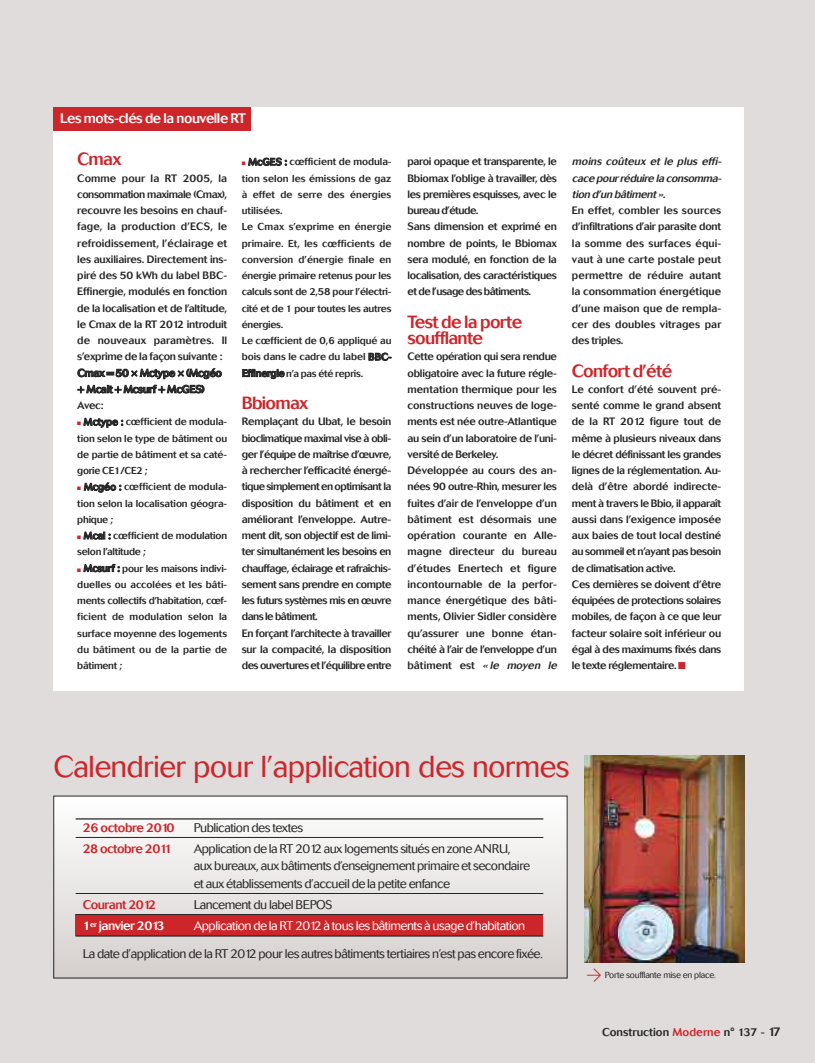
<style>
.page{position:relative;width:815px;height:1063px;background:#dfdcdb}
.page>*{position:absolute;margin:0;border:0;box-sizing:border-box;transform-origin:0 0}
.t1{font:300 30px "Cosmos";letter-spacing:-.025em;color:#cc262b}
.t2{font:500 17.5px/16.2px "Cosmos";letter-spacing:-.04em;color:#cc262b}
.t3{font:500 13.75px "Cosmos";letter-spacing:-.03em;color:#fff}
.t4{font:300 12.5px/17.5px "Cosmos";letter-spacing:-.04em;color:#272627}
.t5{font:300 12.5px "Cosmos";letter-spacing:-.04em;color:#fff}
.t6{font:500 12.5px "Cosmos";letter-spacing:-.04em;color:#cc262b}
.t7{font:500 12.5px "Cosmos";letter-spacing:-.04em;color:#fff}
.t8{font:500 11.25px "Cosmos";color:#272627}
.t9{font:500 10.62px/16.2px "Cosmos";letter-spacing:-.02em;color:#272627}
.t10{font:500 10.62px/16.2px "Cosmos";color:#272627}
.t11{font:500 10.62px/16.2px "Cosmos";letter-spacing:-.04em;color:#272627}
.t12{font:italic 500 10.62px/16.2px "Cosmos";color:#272627;text-align:justify}
.t13{font:500 10px/16.2px "Cosmos";letter-spacing:-.005em;color:#272627;text-align:justify}
.t14{font:300 8.75px "Cosmos";letter-spacing:-.03em;color:#272627}
.s1{color:#cc262b}
.s2{font-style:italic}
.s3{font-family:"Flesh Plain";font-weight:400;font-size:18.75px;color:#cc262b}
.s4{font-size:12.5px}
</style>
<div class="page">
<div style="left:53px;top:108px;width:691px;height:583px;background:#fff"></div>
<div style="left:53px;top:108px;width:197px;height:23px;background:#cc262b"></div>
<div style="left:54px;top:796px;width:513px;height:182px;background:linear-gradient(to bottom,#fff,#d5d0cd)"></div>
<div style="left:76px;top:915px;width:467px;height:21px;background:#cc262b"></div>
<hr style="left:76px;top:818px;width:467px;height:2px;background:#272627">
<hr style="left:76px;top:837px;width:467px;height:1px;background:#272627">
<hr style="left:76px;top:893px;width:467px;height:1px;background:#272627">
<hr style="left:76px;top:914px;width:467px;height:1px;background:#272627">
<hr style="left:76px;top:935px;width:467px;height:2px;background:#272627">
<img style="left:585px;top:756px;width:159px;height:207px">
<p class="t3" style="left:60px;top:113px;width:187px">Les mots-clés de la nouvelle RT</p>
<h2 class="t2" style="left:77px;top:153px;width:46px">Cmax</h2>
<p class="t9" style="left:77px;top:171px;width:151px">Comme pour la RT 2005, la consommation maximale (Cmax), recouvre les besoins en chauf&shy;fage, la production d’ECS, le refroidissement, l’éclairage et les auxiliaires. Directement ins&shy;piré des 50 kWh du label BBC-<br>Effinergie, modulés en fonction de la localisation et de l’altitude, le Cmax de la RT 2012 introduit de nouveaux paramètres. Il s’exprime de la façon suivante :<br>Cmax = 50 × Mctype × (Mcgéo + Mcalt + Mcsurf + McGES)<br>Avec:</p>
<p class="t13" style="left:77px;top:415px;width:151px"><span class="s1">■</span> Mctype : cœfficient de modula&shy;tion selon le type de bâtiment ou de partie de bâtiment et sa caté&shy;gorie CE1/CE2 ;</p>
<p class="t13" style="left:77px;top:480px;width:151px"><span class="s1">■</span> Mcgéo : cœfficient de modula&shy;tion selon la localisation géogra&shy;phique ;</p>
<p class="t13" style="left:77px;top:529px;width:152px"><span class="s1">■</span> Mcal : cœfficient de modulation selon l’altitude ;</p>
<p class="t13" style="left:77px;top:561px;width:151px"><span class="s1">■</span> Mcsurf : pour les maisons indivi&shy;duelles ou accolées et les bâti&shy;ments collectifs d’habitation, cœf&shy;ficient de modulation selon la surface moyenne des logements du bâtiment ou de la partie de bâtiment ;</p>
<p class="t13" style="left:242px;top:155px;width:151px;text-align:left"><span class="s1">■</span> McGES : cœfficient de modula&shy;tion selon les émissions de gaz à effet de serre des énergies utilisées.<br>Le Cmax s’exprime en énergie primaire. Et, les cœfficients de conversion d’énergie finale en énergie primaire retenus pour les calculs sont de 2,58 pour l’électri&shy;cité et de 1 pour toutes les autres énergies.<br>Le cœfficient de 0,6 appliqué au bois dans le cadre du label BBC-<br>Effinergie n’a pas été repris.</p>
<h2 class="t2" style="left:242px;top:397px;width:68px">Bbiomax</h2>
<p class="t11" style="left:242px;top:415px;width:151px">Remplaçant du Ubat, le besoin bioclimatique maximal vise à obli&shy;ger l’équipe de maîtrise d’œuvre, à rechercher l’efficacité énergé&shy;tique simplement en optimisant la disposition du bâtiment et en améliorant l’enveloppe. Autre&shy;ment dit, son objectif est de limi&shy;ter simultanément les besoins en chauffage, éclairage et rafraîchis&shy;sement sans prendre en compte les futurs systèmes mis en œuvre dans le bâtiment.<br>En forçant l’architecte à travailler sur la compacité, la disposition des ouvertures et l’équilibre entre</p>
<p class="t9" style="left:408px;top:155px;width:151px">paroi opaque et transparente, le<br>Bbiomax l’oblige à travailler, dès les premières esquisses, avec le bureau d’étude.<br>Sans dimension et exprimé en nombre de points, le Bbiomax sera modulé, en fonction de la localisation, des caractéristiques et de l’usage des bâtiments.</p>
<h2 class="t2" style="left:408px;top:315px;width:116px">Test de la porte soufflante</h2>
<p class="t10" style="left:408px;top:350px;width:153px">Cette opération qui sera rendue obligatoire avec la future régle&shy;mentation thermique pour les constructions neuves de loge&shy;ments est née outre-Atlantique au sein d’un laboratoire de l’uni&shy;versité de Berkeley.<br>Développée au cours des an&shy;nées 90 outre-Rhin, mesurer les fuites d’air de l’enveloppe d’un bâtiment est désormais une opération courante en Alle&shy;magne directeur du bureau d’études Enertech et figure incontournable de la perfor&shy;mance énergétique des bâti&shy;ments, Olivier Sidler considère qu’assurer une bonne étan&shy;chéité à l’air de l’enveloppe d’un bâtiment est <span class="s2">«le moyen le</span></p>
<p class="t12" style="left:572px;top:155px;width:153px">moins coûteux et le plus effi&shy;cace pour réduire la consomma&shy;tion d’un bâtiment ».</p>
<p class="t9" style="left:572px;top:203px;width:151px;text-align:justify">En effet, combler les sources d’infiltrations d’air parasite dont la somme des surfaces équi&shy;vaut à une carte postale peut permettre de réduire autant la consommation énergétique d’une maison que de rempla&shy;cer des doubles vitrages par des triples.</p>
<h2 class="t2" style="left:572px;top:364px;width:102px">Confort d’été</h2>
<p class="t9" style="left:572px;top:382px;width:151px">Le confort d’été souvent pré&shy;senté comme le grand absent de la RT 2012 figure tout de même à plusieurs niveaux dans le décret définissant les grandes lignes de la réglementation. Au&shy;delà d’être abordé indirecte&shy;ment à travers le Bbio, il apparaît aussi dans l’exigence imposée aux baies de tout local destiné au sommeil et n’ayant pas besoin de climatisation active.<br>Ces dernières se doivent d’être équipées de protections solaires mobiles, de façon à ce que leur facteur solaire soit inférieur ou égal à des maximums fixés dans le texte réglementaire. <span class="s1">■</span></p>
<h1 class="t1" style="left:54px;top:755px;width:517px">Calendrier pour l’application des normes</h1>
<p class="t6" style="left:83px;top:823px;width:93px">26 octobre 2010</p>
<p class="t4" style="left:194px;top:820px;width:111px">Publication des textes</p>
<p class="t6" style="left:83px;top:844px;width:91px">28 octobre 2011</p>
<p class="t4" style="left:194px;top:841px;width:338px">Application de la RT 2012 aux logements situés en zone ANRU, aux bureaux, aux bâtiments d’enseignement primaire et secondaire et aux établissements d’accueil de la petite enfance</p>
<p class="t6" style="left:83px;top:900px;width:75px">Courant 2012</p>
<p class="t4" style="left:194px;top:897px;width:140px">Lancement du label BEPOS</p>
<p class="t7" style="left:83px;top:921px;width:83px">1<sup>er</sup> janvier 2013</p>
<p class="t5" style="left:194px;top:921px;width:333px">Application de la RT 2012 à tous les bâtiments à usage d’habitation</p>
<p class="t4" style="left:83px;top:946px;width:462px">La date d’application de la RT 2012 pour les autres bâtiments tertiaires n’est pas encore fixée.</p>
<p class="t14" style="left:585px;top:971px;width:133px"><span class="s3">a</span> Porte soufflante mise en place.</p>
<p class="t8" style="left:602px;top:1028px;width:180px">Construction <span class="s1">Moderne</span> n° 137 - <span class="s4">17</span></p>
</div>
